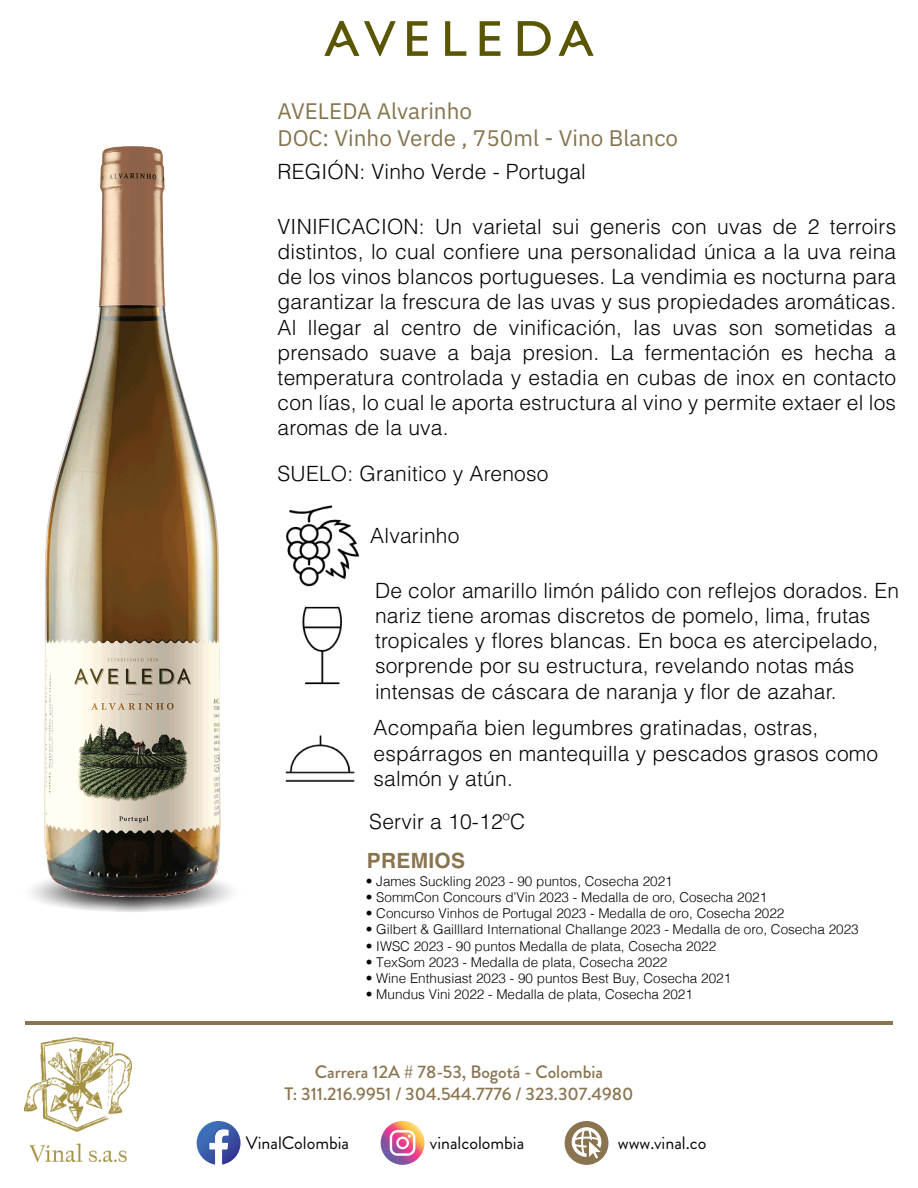
<style>
.page{position:relative;width:918px;height:1188px;background:#fff}
.page>*{position:absolute;margin:0;border:0;box-sizing:border-box;transform-origin:0 0}
.t1{font:22.5px/27px "IBM Plex Sans";color:#84754e}
.t2{font:300 21px/25.2px "Helvetica LT Std";letter-spacing:.01em;color:#050504}
.t3{font:700 21px "Helvetica LT Std";letter-spacing:.01em;color:#89744f}
.t4{font:500 18px/21.6px "Brandon Grotesque";color:#89744f;text-align:center}
.t5{font:18px "Brandon Grotesque";color:#050504}
.t6{font:300 13.5px "Helvetica";color:#050504}
</style>
<div class="page">
<img style="left:25px;top:1038px;width:106px;height:124px">
<img style="left:286px;top:505px;width:74px;height:82px">
<img style="left:302px;top:606px;width:40px;height:79px">
<img style="left:285px;top:735px;width:70px;height:47px">
<svg style="left:197px;top:1121px;width:44px;height:44px"></svg>
<svg style="left:381px;top:1121px;width:44px;height:44px"></svg>
<svg style="left:390px;top:1130px;width:25px;height:26px"></svg>
<div style="left:565px;top:1121px;width:43px;height:44px;background:#89744f;border-radius:50%"></div>
<svg style="left:572px;top:1127px;width:29px;height:32px"></svg>
<hr style="left:25px;top:1021px;width:868px;height:4px;background:#89744f">
<svg style="left:518px;top:21px;width:33px;height:35px"></svg>
<svg style="left:559px;top:21px;width:35px;height:35px"></svg>
<svg style="left:407px;top:21px;width:21px;height:35px"></svg>
<svg style="left:480px;top:21px;width:20px;height:35px"></svg>
<svg style="left:324px;top:21px;width:72px;height:35px"></svg>
<svg style="left:445px;top:21px;width:21px;height:35px"></svg>
<svg style="left:17px;top:872px;width:229px;height:40px"></svg>
<img style="left:44px;top:146px;width:176px;height:751px">
<p class="t1" style="left:278px;top:96px;width:402px">AVELEDA Alvarinho<br>DOC: Vinho Verde , 750ml - Vino Blanco</p>
<p class="t2" style="left:278px;top:159px;width:310px">REGIÓN: Vinho Verde - Portugal</p>
<p class="t2" style="left:278px;top:214px;width:620px;text-align:justify">VINIFICACION: Un varietal sui generis con uvas de 2 terroirs distintos, lo cual confiere una personalidad única a la uva reina de los vinos blancos portugueses. La vendimia es nocturna para garantizar la frescura de las uvas y sus propiedades aromáticas.<br>Al llegar al centro de vinificación, las uvas son sometidas a prensado suave a baja presion. La fermentación es hecha a temperatura controlada y estadia en cubas de inox en contacto con lías, lo cual le aporta estructura al vino y permite extaer el los aromas de la uva.</p>
<p class="t2" style="left:278px;top:460px;width:272px">SUELO: Granitico y Arenoso</p>
<p class="t2" style="left:370px;top:523px;width:91px">Alvarinho</p>
<p class="t2" style="left:375px;top:578px;width:526px">De color amarillo limón pálido con reflejos dorados. En nariz tiene aromas discretos de pomelo, lima, frutas tropicales y flores blancas. En boca es atercipelado, sorprende por su estructura, revelando notas más intensas de cáscara de naranja y flor de azahar.</p>
<p class="t2" style="left:374px;top:715px;width:506px">Acompaña bien legumbres gratinadas, ostras, espárragos en mantequilla y pescados grasos como salmón y atún.</p>
<p class="t2" style="left:369px;top:809px;width:158px">Servir a 10-12ºC</p>
<p class="t3" style="left:367px;top:848px;width:100px">PREMIOS</p>
<p class="t6" style="left:366px;top:869px;width:308px">• James Suckling 2023 - 90 puntos, Cosecha 2021</p>
<p class="t6" style="left:366px;top:886px;width:403px">• SommCon Concours d’Vin 2023 - Medalla de oro, Cosecha 2021</p>
<p class="t6" style="left:366px;top:902px;width:420px">• Concurso Vinhos de Portugal 2023 - Medalla de oro, Cosecha 2022</p>
<p class="t6" style="left:366px;top:918px;width:494px">• Gilbert &amp; Gailllard International Challange 2023 - Medalla de oro, Cosecha 2023</p>
<p class="t6" style="left:366px;top:934px;width:352px">• IWSC 2023 - 90 puntos Medalla de plata, Cosecha 2022</p>
<p class="t6" style="left:366px;top:950px;width:303px">• TexSom 2023 - Medalla de plata, Cosecha 2022</p>
<p class="t6" style="left:366px;top:967px;width:367px">• Wine Enthusiast 2023 - 90 puntos Best Buy, Cosecha 2021</p>
<p class="t6" style="left:366px;top:983px;width:329px">• Mundus Vini 2022 - Medalla de plata, Cosecha 2021</p>
<p class="t4" style="left:284px;top:1062px;width:351px">Carrera 12A # 78-53, Bogotá - Colombia<br>T: 311.216.9951 / 304.544.7776 / 323.307.4980</p>
<p class="t5" style="left:246px;top:1131px;width:105px">VinalColombia</p>
<p class="t5" style="left:430px;top:1130px;width:96px">vinalcolombia</p>
<p class="t5" style="left:618px;top:1130px;width:90px">www.vinal.co</p>
</div>
